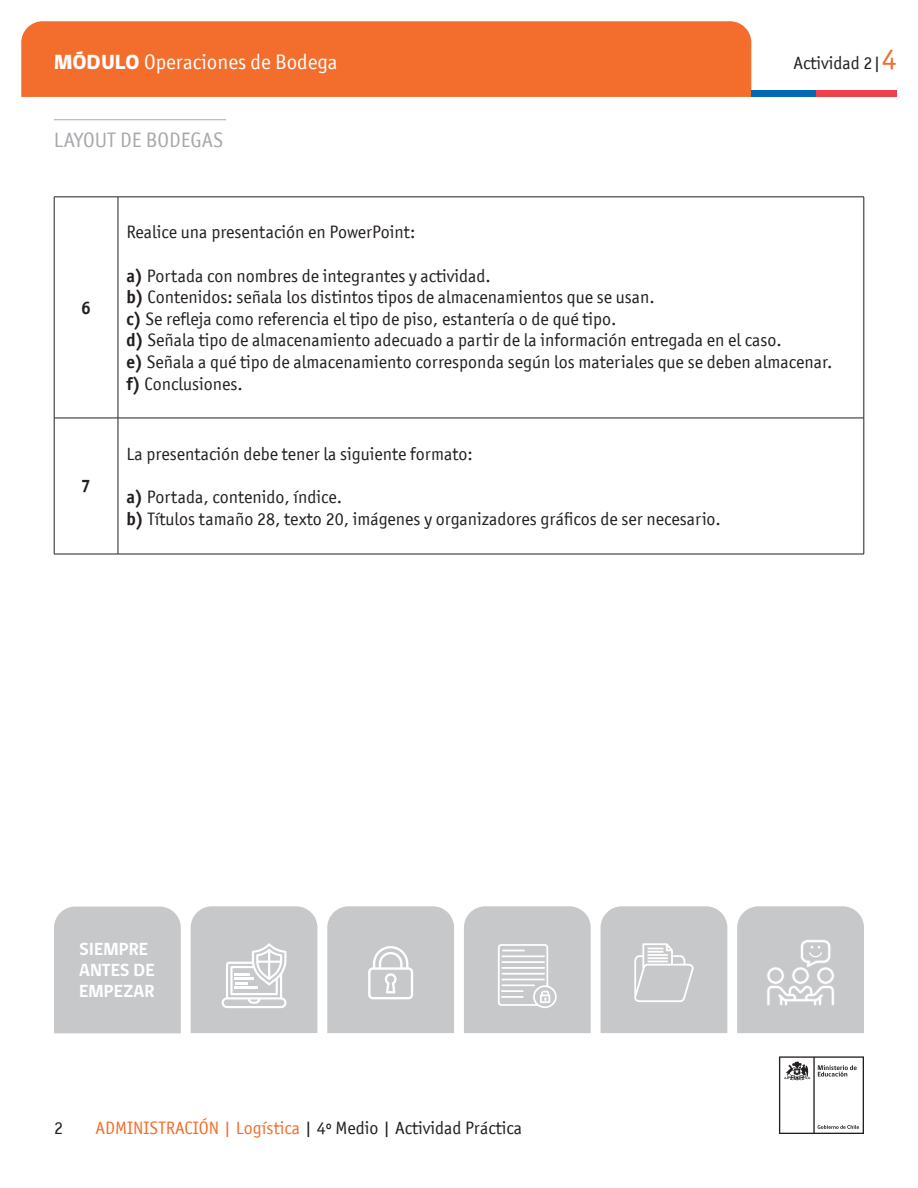
<style>
.page{position:relative;width:918px;height:1188px;background:#fff}
.page>*{position:absolute;margin:0;border:0;box-sizing:border-box;transform-origin:0 0}
.t1{font:21px "Officina San ITC";color:#fff}
.t2{font:21px "Officina San ITC";color:#a8a9ad}
.t3{font:18px/21.6px "Officina San ITC";color:#231f20}
.t4{font:700 18px/21px "gob CL";color:#fff}
.t5{font:700 18px "Officina San ITC";color:#231f20}
.s1{font-family:"gob CL";font-weight:800}
.s2{font-size:30px;color:#f36e2d}
.s3{font-weight:700}
.s4{color:#f36e2d}
</style>
<div class="page">
<svg style="left:779px;top:1056px;width:85px;height:78px"></svg>
<div style="left:21px;top:21px;width:730px;height:76px;background:#f36e2d"></div>
<div style="left:751px;top:90px;width:65px;height:7px;background:#006ab4"></div>
<div style="left:816px;top:90px;width:81px;height:7px;background:#ee404c"></div>
<hr style="left:54px;top:119px;width:172px;height:1px;background:#a8a9ad">
<svg style="left:119px;top:198px;width:745px;height:356px"></svg>
<hr style="left:54px;top:197px;width:64px;height:1px;background:#231f20">
<hr style="left:54px;top:197px;width:1px;height:221px;background:#231f20">
<hr style="left:118px;top:197px;width:746px;height:1px;background:#231f20">
<hr style="left:118px;top:197px;width:1px;height:221px;background:#231f20">
<hr style="left:864px;top:197px;width:1px;height:221px;background:#231f20">
<hr style="left:54px;top:418px;width:64px;height:1px;background:#231f20">
<hr style="left:54px;top:418px;width:1px;height:136px;background:#231f20">
<hr style="left:118px;top:418px;width:746px;height:1px;background:#231f20">
<hr style="left:118px;top:418px;width:1px;height:136px;background:#231f20">
<hr style="left:864px;top:418px;width:1px;height:136px;background:#231f20">
<hr style="left:54px;top:554px;width:64px;height:1px;background:#231f20">
<hr style="left:118px;top:554px;width:746px;height:1px;background:#231f20">
<div style="left:54px;top:907px;width:127px;height:126px;background:#c7c8ca"></div>
<svg style="left:191px;top:906px;width:126px;height:127px;background:#cccdcf"></svg>
<svg style="left:327px;top:906px;width:127px;height:127px;background:#cacbcd"></svg>
<svg style="left:464px;top:906px;width:127px;height:127px;background:#cbccce"></svg>
<svg style="left:601px;top:906px;width:126px;height:127px;background:#cacbcd"></svg>
<svg style="left:737px;top:906px;width:127px;height:127px;background:#cbccce"></svg>
<p class="t1" style="left:54px;top:50px;width:285px"><span class="s1">MÓDULO</span> Operaciones de Bodega</p>
<p class="t3" style="left:794px;top:52px;width:105px">Actividad 2|<span class="s2">4</span></p>
<p class="t2" style="left:54px;top:127px;width:171px">LAYOUT DE BODEGAS</p>
<p class="t5" style="left:81px;top:297px;width:11px">6</p>
<p class="t5" style="left:81px;top:475px;width:11px">7</p>
<p class="t3" style="left:126px;top:221px;width:291px">Realice una presentación en PowerPoint:</p>
<p class="t3" style="left:126px;top:265px;width:708px"><span class="s3">a)</span> Portada con nombres de integrantes y actividad.<br><span class="s3">b)</span> Contenidos: señala los distintos tipos de almacenamientos que se usan.<br><span class="s3">c)</span> Se refleja como referencia el tipo de piso, estantería o de qué tipo.<br><span class="s3">d)</span> Señala tipo de almacenamiento adecuado a partir de la información entregada en el caso.<br><span class="s3">e)</span> Señala a qué tipo de almacenamiento corresponda según los materiales que se deben almacenar. <span class="s3">f)</span> Conclusiones.</p>
<p class="t3" style="left:126px;top:443px;width:348px">La presentación debe tener la siguiente formato:</p>
<p class="t3" style="left:126px;top:486px;width:596px"><span class="s3">a)</span> Portada, contenido, índice.<br><span class="s3">b)</span> Títulos tamaño 28, texto 20, imágenes y organizadores gráficos de ser necesario.</p>
<p class="t4" style="left:79px;top:939px;width:77px">SIEMPRE<br>ANTES DE<br>EMPEZAR</p>
<p class="t3" style="left:54px;top:1117px;width:10px">2</p>
<p class="t3" style="left:95px;top:1117px;width:428px"><span class="s4">ADMINISTRACIÓN | Logística</span> | 4º Medio | Actividad Práctica</p>
</div>
